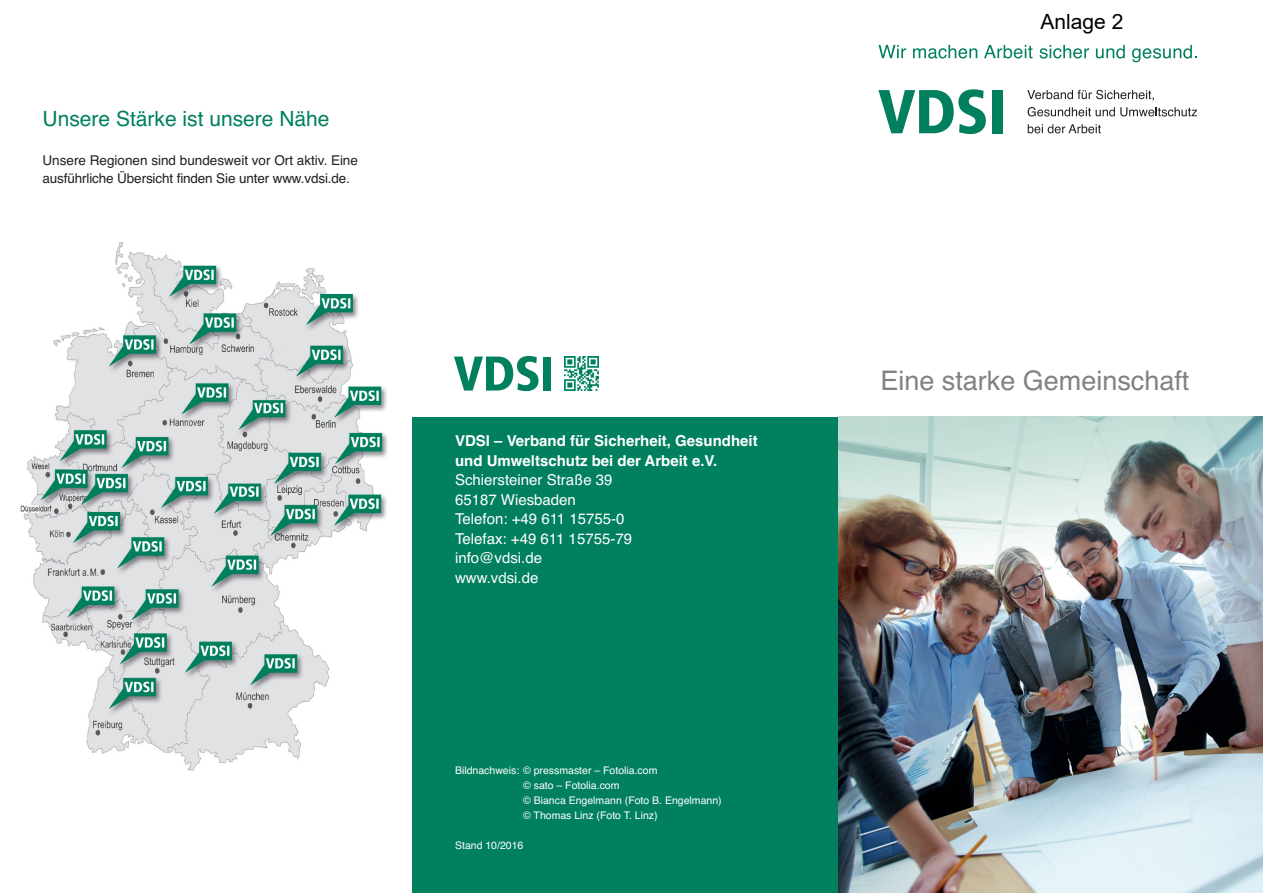
<style>
.page{position:relative;width:1263px;height:893px;background:#fff}
.page>*{position:absolute;margin:0;border:0;box-sizing:border-box;transform-origin:0 0}
.t1{font:27px "Helvetica";color:#808285}
.t2{font:21px "Helvetica";color:#00805f}
.t3{font:21px "Arial";color:#010101}
.t4{font:15px/19.5px "Helvetica";color:#fff}
.t5{font:700 15px/19.5px "Helvetica";color:#fff}
.t6{font:13.5px/18px "Helvetica";letter-spacing:-.01em;color:#231f20}
.t7{font:10.5px/15px "Helvetica";color:#fff}
</style>
<div class="page">
<svg style="left:878px;top:89px;width:108px;height:45px"></svg>
<div style="left:992px;top:90px;width:10px;height:43px;background:#00805f"></div>
<svg style="left:878px;top:45px;width:28px;height:13px"></svg>
<svg style="left:913px;top:45px;width:64px;height:14px"></svg>
<svg style="left:984px;top:45px;width:48px;height:14px"></svg>
<svg style="left:1039px;top:45px;width:50px;height:14px"></svg>
<svg style="left:1096px;top:45px;width:29px;height:14px"></svg>
<svg style="left:1132px;top:45px;width:65px;height:17px"></svg>
<svg style="left:1027px;top:90px;width:127px;height:11px"></svg>
<svg style="left:1028px;top:107px;width:169px;height:9px"></svg>
<svg style="left:1028px;top:124px;width:73px;height:9px"></svg>
<img style="left:838px;top:417px;width:425px;height:476px">
<div style="left:413px;top:417px;width:425px;height:476px;background:#00805f"></div>
<svg style="left:454px;top:356px;width:84px;height:35px"></svg>
<div style="left:543px;top:357px;width:8px;height:34px;background:#00805f"></div>
<img style="left:565px;top:356px;width:34px;height:34px">
<img style="left:20px;top:242px;width:368px;height:529px">
<h2 class="t2" style="left:43px;top:110px;width:289px">Unsere Stärke ist unsere Nähe</h2>
<p class="t6" style="left:43px;top:152px;width:317px">Unsere Regionen sind bundesweit vor Ort aktiv. Eine ausführliche Übersicht finden Sie unter www.vdsi.de.</p>
<h3 class="t5" style="left:455px;top:433px;width:304px">VDSI – Verband für Sicherheit, Gesundheit und Umweltschutz bei der Arbeit e.V.</h3>
<h3 class="t4" style="left:455px;top:472px;width:178px">Schiersteiner Straße 39<br>65187 Wiesbaden<br>Telefon: +49 611 15755-0<br>Telefax: +49 611 15755-79 info@vdsi.de<br>www.vdsi.de</h3>
<p class="t7" style="left:523px;top:763px;width:200px;text-indent:-68px">Bildnachweis: © pressmaster – Fotolia.com<br>© sato – Fotolia.com<br>© Bianca Engelmann (Foto B. Engelmann) © Thomas Linz (Foto T. Linz)</p>
<p class="t7" style="left:455px;top:838px;width:70px">Stand 10/2016</p>
<h2 class="t3" style="left:1040px;top:7px;width:84px">Anlage 2</h2>
<h1 class="t1" style="left:880px;top:370px;width:311px">Eine starke Gemeinschaft</h1>
</div>
